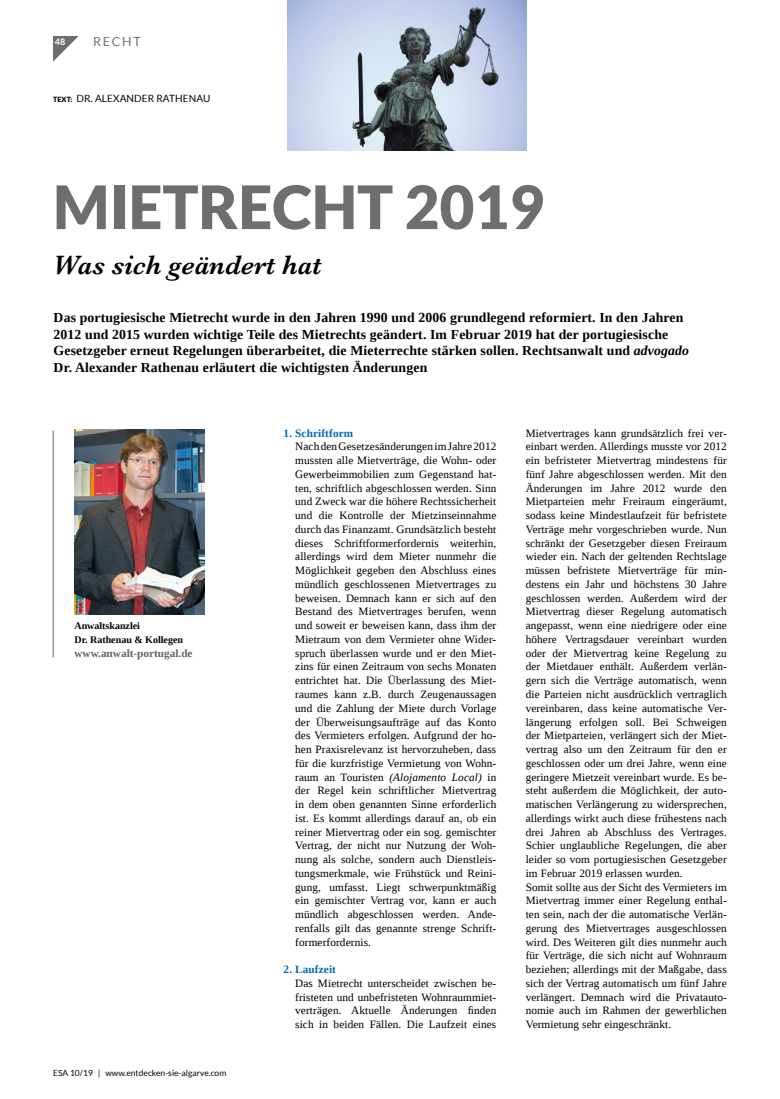
<style>
.page{position:relative;width:780px;height:1099px;background:#fff}
.page>*{position:absolute;margin:0;border:0;box-sizing:border-box;transform-origin:0 0}
.Headline{font:900 60px "Lato";color:#6e6e6e}
.Headline_2{font:italic 600 27.5px "Baskerville";color:#000}
.Intro{font:700 13.75px/16.5px "Liberation Serif";letter-spacing:.01em;color:#000}
.t1{font:12.5px "Lato";letter-spacing:.14em;color:#6e6e6e}
.Body{font:11.25px/13.8px "Liberation Serif";letter-spacing:.01em;color:#000;text-align:justify}
.Body-2{font:700 11.25px "Liberation Serif";letter-spacing:.01em;color:#0068b4}
.Web{font:700 11.25px "Liberation Serif";color:#636362}
.BU___regular{font:700 10px "Liberation Serif";color:#000}
.t2{font:10px "Lato";letter-spacing:.01em;color:#000}
.t3{font:700 9px "Lato";color:#fff}
.t4{font:8.5px "Lato";color:#000}
.s1{font-weight:900;font-size:7.12px}
.s2{font-style:italic}
.s3{font-weight:700;color:#fff}
</style>
<div class="page">
<svg style="left:53px;top:36px;width:25px;height:25px"></svg>
<img style="left:287px;top:0;width:239px;height:150px">
<img style="left:74px;top:430px;width:131px;height:184px">
<hr style="left:53px;top:430px;width:1px;height:227px;background:#6e6e6e">
<p class="t3" style="left:55px;top:37px;width:12px">48</p>
<p class="t1" style="left:93px;top:34px;width:49px">RECHT</p>
<p class="t2" style="left:53px;top:93px;width:159px"><span class="s1">TEXT:</span> DR. ALEXANDER RATHENAU</p>
<p class="Headline" style="left:53px;top:172px;width:492px">MIETRECHT 2019</p>
<p class="Headline_2" style="left:53px;top:246px;width:270px">Was sich geändert hat</p>
<p class="Intro" style="left:54px;top:309px;width:631px">Das portugiesische Mietrecht wurde in den Jahren 1990 und 2006 grundlegend reformiert. In den Jahren</p>
<p class="Intro" style="left:54px;top:325px;width:637px">2012 und 2015 wurden wichtige Teile des Mietrechts geändert. Im Februar 2019 hat der portugiesische<br>Gesetzgeber erneut Regelungen überarbeitet, die Mieterrechte stärken sollen. Rechtsanwalt und <span class="s2">advogado</span></p>
<p class="Intro" style="left:54px;top:358px;width:375px">Dr. Alexander Rathenau erläutert die wichtigsten Änderungen</p>
<p class="BU___regular" style="left:74px;top:619px;width:67px">Anwaltskanzlei</p>
<p class="BU___regular" style="left:74px;top:633px;width:110px">Dr. Rathenau &amp; Kollegen</p>
<p class="Web" style="left:74px;top:645px;width:120px">www.anwalt-portugal.de</p>
<p class="t4" style="left:53px;top:1068px;width:175px">ESA 10/19 | www.entdecken-sie-algarve.com</p>
<p class="Body-2" style="left:283px;top:425px;width:71px">1. Schriftform</p>
<p class="Body" style="left:295px;top:439px;width:203px;text-indent:-12px"><span class="s3">1.</span> Nach den Gesetzesänderungen im Jahre 2012 mussten alle Mietverträge, die Wohn- oder Gewerbeimmobilien zum Gegenstand hat&shy;ten, schriftlich abgeschlossen werden. Sinn und Zweck war die höhere Rechtssicherheit und die Kontrolle der Mietzinseinnahme durch das Finanzamt. Grundsätzlich besteht dieses Schriftformerfordernis weiterhin, allerdings wird dem Mieter nunmehr die Möglichkeit gegeben den Abschluss eines mündlich geschlossenen Mietvertrages zu beweisen. Demnach kann er sich auf den Bestand des Mietvertrages berufen, wenn und soweit er beweisen kann, dass ihm der Mietraum von dem Vermieter ohne Wider&shy;spruch überlassen wurde und er den Miet&shy;zins für einen Zeitraum von sechs Monaten entrichtet hat. Die Überlassung des Miet&shy;raumes kann z.B. durch Zeugenaussagen und die Zahlung der Miete durch Vorlage der Überweisungsaufträge auf das Konto des Vermieters erfolgen. Aufgrund der ho&shy;hen Praxisrelevanz ist hervorzuheben, dass für die kurzfristige Vermietung von Wohn&shy;raum an Touristen <span class="s2">(Alojamento Local)</span> in der Regel kein schriftlicher Mietvertrag in dem oben genannten Sinne erforderlich ist. Es kommt allerdings darauf an, ob ein reiner Mietvertrag oder ein sog. gemischter Vertrag, der nicht nur Nutzung der Woh&shy;nung als solche, sondern auch Dienstleis&shy;tungsmerkmale, wie Frühstück und Reini&shy;gung, umfasst. Liegt schwerpunktmäßig ein gemischter Vertrag vor, kann er auch mündlich abgeschlossen werden. Ande&shy;renfalls gilt das genannte strenge Schrift&shy;formerfordernis.</p>
<p class="Body-2" style="left:283px;top:961px;width:54px">2. Laufzeit</p>
<p class="Body" style="left:295px;top:976px;width:203px;text-indent:-12px"><span class="s3">1.</span> Das Mietrecht unterscheidet zwischen be&shy;fristeten und unbefristeten Wohnraummiet&shy;verträgen. Aktuelle Änderungen finden sich in beiden Fällen. Die Laufzeit eines</p>
<p class="Body" style="left:525px;top:426px;width:203px">Mietvertrages kann grundsätzlich frei ver&shy;einbart werden. Allerdings musste vor 2012 ein befristeter Mietvertrag mindestens für fünf Jahre abgeschlossen werden. Mit den Änderungen im Jahre 2012 wurde den Mietparteien mehr Freiraum eingeräumt, sodass keine Mindestlaufzeit für befristete Verträge mehr vorgeschrieben wurde. Nun schränkt der Gesetzgeber diesen Freiraum wieder ein. Nach der geltenden Rechtslage müssen befristete Mietverträge für min&shy;destens ein Jahr und höchstens 30 Jahre geschlossen werden. Außerdem wird der Mietvertrag dieser Regelung automatisch angepasst, wenn eine niedrigere oder eine höhere Vertragsdauer vereinbart wurden oder der Mietvertrag keine Regelung zu der Mietdauer enthält. Außerdem verlän&shy;gern sich die Verträge automatisch, wenn die Parteien nicht ausdrücklich vertraglich vereinbaren, dass keine automatische Ver&shy;längerung erfolgen soll. Bei Schweigen der Mietparteien, verlängert sich der Miet&shy;vertrag also um den Zeitraum für den er geschlossen oder um drei Jahre, wenn eine geringere Mietzeit vereinbart wurde. Es be&shy;steht außerdem die Möglichkeit, der auto&shy;matischen Verlängerung zu widersprechen, allerdings wirkt auch diese frühestens nach drei Jahren ab Abschluss des Vertrages.<br>Schier unglaubliche Regelungen, die aber leider so vom portugiesischen Gesetzgeber im Februar 2019 erlassen wurden.</p>
<p class="Body" style="left:525px;top:879px;width:203px;text-indent:-12px"><span class="s3">1.</span> Somit sollte aus der Sicht des Vermieters im Mietvertrag immer einer Regelung enthal&shy;ten sein, nach der die automatische Verlän&shy;gerung des Mietvertrages ausgeschlossen wird. Des Weiteren gilt dies nunmehr auch für Verträge, die sich nicht auf Wohnraum beziehen; allerdings mit der Maßgabe, dass sich der Vertrag automatisch um fünf Jahre verlängert. Demnach wird die Privatauto&shy;nomie auch im Rahmen der gewerblichen Vermietung sehr eingeschränkt.</p>
</div>
